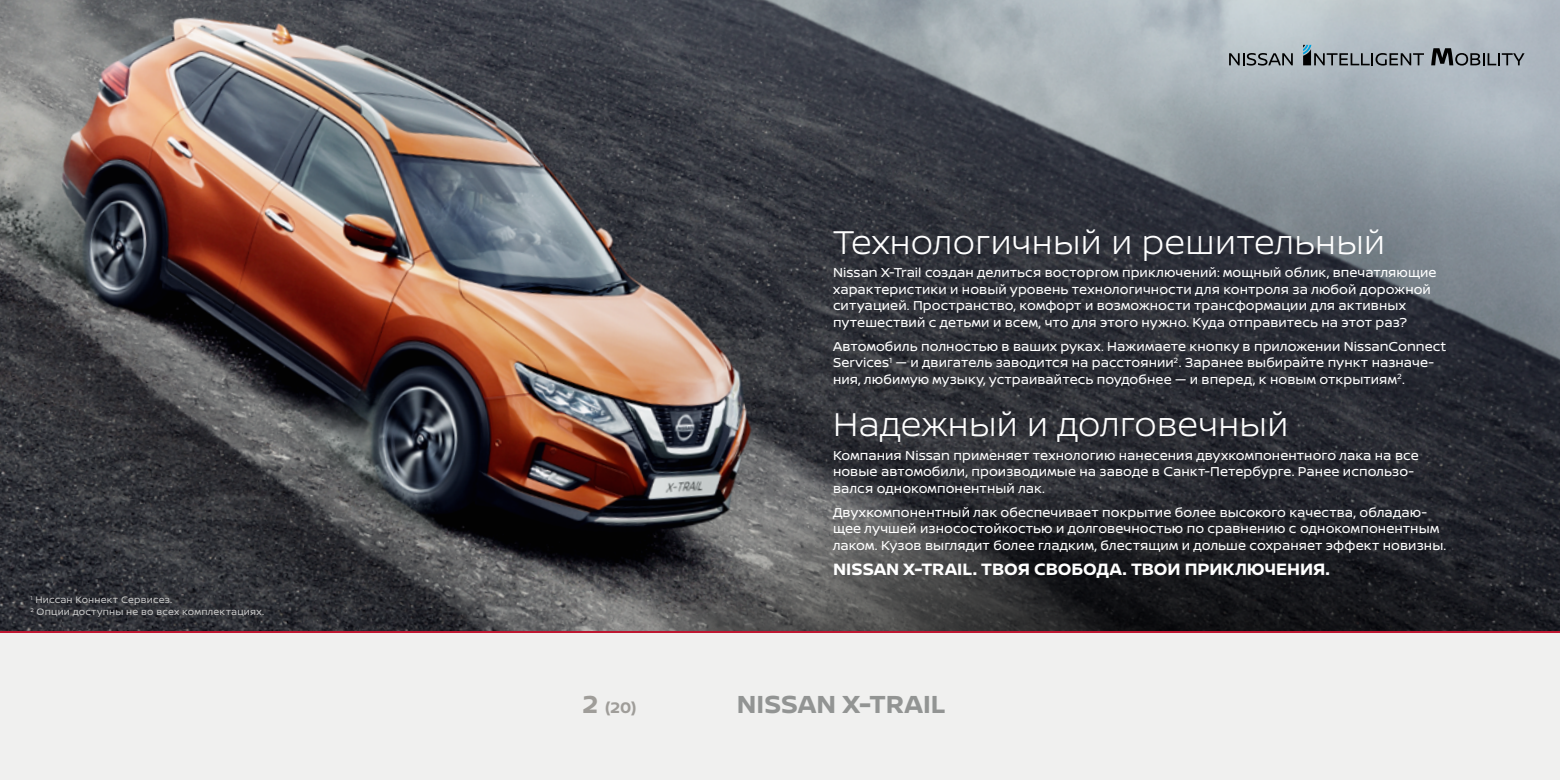
<style>
.page{position:relative;width:1560px;height:780px;background:#fff}
.page>*{position:absolute;margin:0;border:0;box-sizing:border-box;transform-origin:0 0}
.t1{font:300 35px "Nissan Brand";letter-spacing:.01em;color:#fff}
.t2{font:700 26.25px "Nissan Brand";letter-spacing:.005em;color:#929493}
.t3{font:700 17.5px "Nissan Brand";letter-spacing:-.005em;color:#fff}
.t4{font:700 16.25px "Nissan Brand";color:#9f9d99}
.t5{font:13.75px/16.5px "Nissan Brand";letter-spacing:.005em;color:#fff}
.t6{font:10px/12px "Nissan Brand";letter-spacing:.02em;color:#c6c6c6}
.s1{font-size:26.25px}
</style>
<div class="page">
<img style="left:0;top:0;width:1559px;height:631px">
<svg style="left:590px;top:491px;width:969px;height:140px"></svg>
<svg style="left:1228px;top:53px;width:64px;height:13px"></svg>
<svg style="left:1430px;top:48px;width:94px;height:18px"></svg>
<svg style="left:1302px;top:45px;width:121px;height:21px"></svg>
<div style="left:0;top:631px;width:1559px;height:16px;background:#bd1731"></div>
<div style="left:0;top:633px;width:1559px;height:147px;background:#f0f0ef"></div>
<p class="t6" style="left:30px;top:593px;width:235px"><sup>1</sup> Ниссан Коннект Сервисез.<br><sup>2</sup> Опции доступны не во всех комплектациях.</p>
<h1 class="t1" style="left:833px;top:217px;width:553px">Технологичный и решительный</h1>
<p class="t5" style="left:833px;top:264px;width:605px">Nissan X-Trail создан делиться восторгом приключений: мощный облик, впечатляющие характеристики и новый уровень технологичности для контроля за любой дорожной ситуацией. Пространство, комфорт и возможности трансформации для активных путешествий с детьми и всем, что для этого нужно. Куда отправитесь на этот раз?</p>
<p class="t5" style="left:832px;top:337px;width:615px">Автомобиль полностью в ваших руках. Нажимаете кнопку в приложении NissanConnect<br>Services<sup>1</sup> — и двигатель заводится на расстоянии<sup>2</sup>. Заранее выбирайте пункт назначе&shy;ния, любимую музыку, устраивайтесь поудобнее — и вперед, к новым открытиям<sup>2</sup>.</p>
<h1 class="t1" style="left:833px;top:399px;width:457px">Надежный и долговечный</h1>
<p class="t5" style="left:833px;top:446px;width:587px">Компания Nissan применяет технологию нанесения двухкомпонентного лака на все новые автомобили, производимые на заводе в Санкт-Петербурге. Ранее использо&shy;вался однокомпонентный лак.</p>
<p class="t5" style="left:833px;top:503px;width:614px">Двухкомпонентный лак обеспечивает покрытие более высокого качества, обладаю&shy;щее лучшей износостойкостью и долговечностью по сравнению с однокомпонентным лаком. Кузов выглядит более гладким, блестящим и дольше сохраняет эффект новизны.</p>
<p class="t3" style="left:833px;top:556px;width:498px">NISSAN X-TRAIL. ТВОЯ СВОБОДА. ТВОИ ПРИКЛЮЧЕНИЯ.</p>
<p class="t4" style="left:582px;top:696px;width:56px"><span class="s1">2</span> (20)</p>
<h2 class="t2" style="left:736px;top:685px;width:210px">NISSAN X-TRAIL</h2>
</div>
